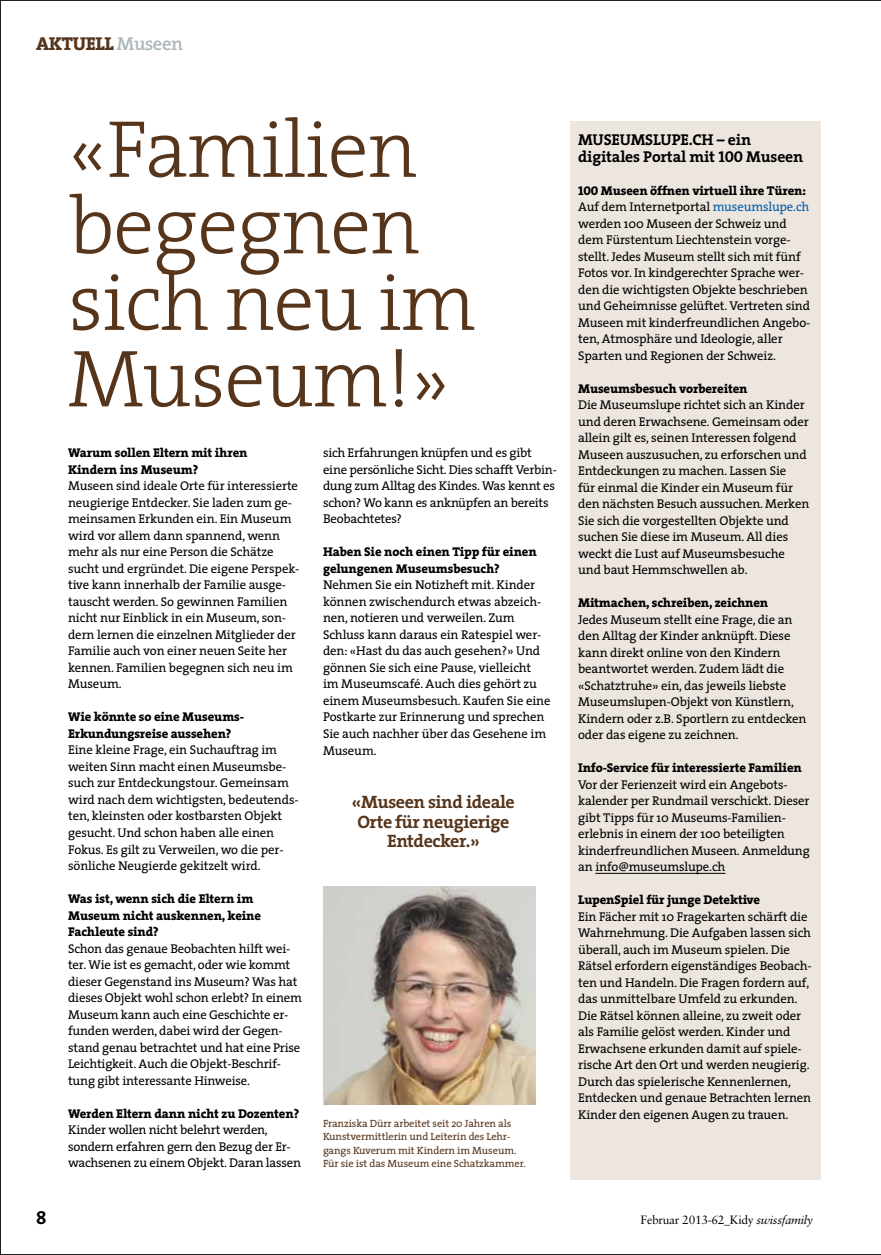
<style>
.page{position:relative;width:881px;height:1255px;background:#fff}
.page>*{position:absolute;margin:0;border:0;box-sizing:border-box;transform-origin:0 0}
.t1{font:300 81.6px/76.5px "The Serif";letter-spacing:-.015em;color:#57351b}
.t2{font:800 18.75px "The Serif";color:#57351b}
.t3{font:18.75px "The Serif Bold Caps";color:#000}
.t4{font:700 18px/19.5px "The Serif";letter-spacing:-.025em;color:#57351b;text-align:center}
.t5{font:700 15.75px/16.5px "The Serif";letter-spacing:-.01em;color:#000}
.t6{font:12.75px/16.5px "The Serif";letter-spacing:-.01em;color:#000}
.t7{font:800 12.75px/16.5px "The Serif";letter-spacing:-.01em;color:#000}
.t8{font:12px "Sabon";letter-spacing:-.025em;color:#000}
.t9{font:10.5px/13.5px "The Serif";letter-spacing:-.01em;color:#57351b}
.s1{font-weight:600;color:#acb7bc}
.s2{font-family:"The Serif Bold Caps";font-weight:400}
.s3{font-family:"The Serif Extra Bold Caps"}
.s4{font-weight:800}
.s5{color:#005da9}
.s6{font-style:italic}
</style>
<div class="page">
<img style="left:323px;top:886px;width:212px;height:218px">
<div style="left:569px;top:121px;width:251px;height:1058px;background:#ede6df"></div>
<hr style="left:595px;top:873px;width:130px;height:1px;background:#000">
<h2 class="t2" style="left:36px;top:28px;width:148px">Aktuell <span class="s1">Museen</span></h2>
<h1 class="t1" style="left:68px;top:108px;width:409px">«Familien begegnen sich neu im<br>Museum!»</h1>
<p class="t7" style="left:68px;top:444px;width:181px">Warum sollen Eltern mit ihren<br>Kindern ins Museum?</p>
<p class="t6" style="left:68px;top:477px;width:233px">Museen sind ideale Orte für interessierte neugierige Entdecker. Sie laden zum ge&shy;meinsamen Erkunden ein. Ein Museum wird vor allem dann spannend, wenn mehr als nur eine Person die Schätze sucht und ergründet. Die eigene Perspek&shy;tive kann innerhalb der Familie ausge&shy;tauscht werden. So gewinnen Familien nicht nur Einblick in ein Museum, son&shy;dern lernen die einzelnen Mitglieder der Familie auch von einer neuen Seite her kennen. Familien begegnen sich neu im Museum.</p>
<p class="t7" style="left:68px;top:708px;width:177px">Wie könnte so eine Museums-<br>Erkundungsreise aussehen?</p>
<p class="t6" style="left:68px;top:741px;width:232px">Eine kleine Frage, ein Suchauftrag im weiten Sinn macht einen Museumsbe&shy;such zur Entdeckungstour. Gemeinsam wird nach dem wichtigsten, bedeutends&shy;ten, kleinsten oder kostbarsten Objekt gesucht. Und schon haben alle einen Fokus. Es gilt zu Verweilen, wo die per&shy;sönliche Neugierde gekitzelt wird.</p>
<p class="t7" style="left:68px;top:890px;width:194px">Was ist, wenn sich die Eltern im<br>Museum nicht auskennen, keine<br>Fachleute sind?</p>
<p class="t6" style="left:68px;top:939px;width:235px">Schon das genaue Beobachten hilft wei&shy;ter. Wie ist es gemacht, oder wie kommt dieser Gegenstand ins Museum? Was hat dieses Objekt wohl schon erlebt? In einem Museum kann auch eine Geschichte er&shy;funden werden, dabei wird der Gegen&shy;stand genau betrachtet und hat eine Prise Leichtigkeit. Auch die Objekt-Beschrif&shy;tung gibt interessante Hinweise.</p>
<p class="t7" style="left:68px;top:1104px;width:232px">Werden Eltern dann nicht zu Dozenten?</p>
<p class="t6" style="left:68px;top:1121px;width:234px">Kinder wollen nicht belehrt werden, sondern erfahren gern den Bezug der Er&shy;wachsenen zu einem Objekt. Daran lassen</p>
<p class="t6" style="left:323px;top:444px;width:235px">sich Erfahrungen knüpfen und es gibt eine persönliche Sicht. Dies schafft Verbin&shy;dung zum Alltag des Kindes. Was kennt es schon? Wo kann es anknüpfen an bereits Beobachtetes?</p>
<p class="t7" style="left:323px;top:543px;width:215px">Haben Sie noch einen Tipp für einen gelungenen Museumsbesuch?</p>
<p class="t6" style="left:323px;top:576px;width:229px">Nehmen Sie ein Notizheft mit. Kinder können zwischendurch etwas abzeich&shy;nen, notieren und verweilen. Zum Schluss kann daraus ein Ratespiel wer&shy;den: «Hast du das auch gesehen?» Und gönnen Sie sich eine Pause, vielleicht<br>im Museumscafé. Auch dies gehört zu einem Museumsbesuch. Kaufen Sie eine Postkarte zur Erinnerung und sprechen Sie auch nachher über das Gesehene im Museum.</p>
<h3 class="t4" style="left:352px;top:791px;width:164px">«Museen sind ideale<br>Orte für neugierige<br>Entdecker.»</h3>
<p class="t9" style="left:323px;top:1116px;width:204px">Franziska Dürr arbeitet seit 20 Jahren als Kunstvermittlerin und Leiterin des Lehr&shy;gangs Kuverum mit Kindern im Museum.<br>Für sie ist das Museum eine Schatzkammer.</p>
<p class="t5" style="left:578px;top:131px;width:227px">MUSEUMSLUPE.CH – ein digitales Portal mit <span class="s2">100</span> Museen</p>
<p class="t6" style="left:578px;top:182px;width:234px"><span class="s3">100</span> <span class="s4">Museen öffnen virtuell ihre Türen:<br></span>Auf dem Internetportal <span class="s5">museumslupe.ch </span>werden 100 Museen der Schweiz und dem Fürstentum Liechtenstein vorge&shy;stellt. Jedes Museum stellt sich mit fünf Fotos vor. In kindgerechter Sprache wer&shy;den die wichtigsten Objekte beschrieben und Geheimnisse gelüftet. Vertreten sind Museen mit kinderfreundlichen Angebo&shy;ten, Atmosphäre und Ideologie, aller Sparten und Regionen der Schweiz.</p>
<p class="t7" style="left:578px;top:380px;width:171px">Museumsbesuch vorbereiten</p>
<p class="t6" style="left:578px;top:396px;width:233px">Die Museumslupe richtet sich an Kinder und deren Erwachsene. Gemeinsam oder allein gilt es, seinen Interessen folgend Museen auszusuchen, zu erforschen und Entdeckungen zu machen. Lassen Sie<br>für einmal die Kinder ein Museum für den nächsten Besuch aussuchen. Merken Sie sich die vorgestellten Objekte und suchen Sie diese im Museum. All dies weckt die Lust auf Museumsbesuche und baut Hemmschwellen ab.</p>
<p class="t7" style="left:578px;top:594px;width:192px">Mitmachen, schreiben, zeichnen</p>
<p class="t6" style="left:578px;top:611px;width:230px">Jedes Museum stellt eine Frage, die an den Alltag der Kinder anknüpft. Diese kann direkt online von den Kindern beantwortet werden. Zudem lädt die «Schatztruhe» ein, das jeweils liebste Museumslupen-Objekt von Künstlern, Kindern oder z.B. Sportlern zu entdecken oder das eigene zu zeichnen.</p>
<p class="t7" style="left:578px;top:759px;width:225px">Info-Service für interessierte Familien</p>
<p class="t6" style="left:578px;top:775px;width:233px">Vor der Ferienzeit wird ein Angebots&shy;kalender per Rundmail verschickt. Dieser gibt Tipps für 10 Museums-Familien&shy;erlebnis in einem der 100 beteiligten kinderfreundlichen Museen. Anmeldung an info@museumslupe.ch</p>
<p class="t7" style="left:578px;top:891px;width:183px">LupenSpiel für junge Detektive</p>
<p class="t6" style="left:578px;top:907px;width:235px">Ein Fächer mit 10 Fragekarten schärft die Wahrnehmung. Die Aufgaben lassen sich überall, auch im Museum spielen. Die Rätsel erfordern eigenständiges Beobach&shy;ten und Handeln. Die Fragen fordern auf, das unmittelbare Umfeld zu erkunden.<br>Die Rätsel können alleine, zu zweit oder als Familie gelöst werden. Kinder und Erwachsene erkunden damit auf spiele&shy;rische Art den Ort und werden neugierig.<br>Durch das spielerische Kennenlernen, Entdecken und genaue Betrachten lernen Kinder den eigenen Augen zu trauen.</p>
<h2 class="t3" style="left:36px;top:1201px;width:12px">8</h2>
<p class="t8" style="left:640px;top:1212px;width:174px">Februar 2013-62<span class="s6">_</span>Kidy <span class="s6">swissfamily</span></p>
</div>
